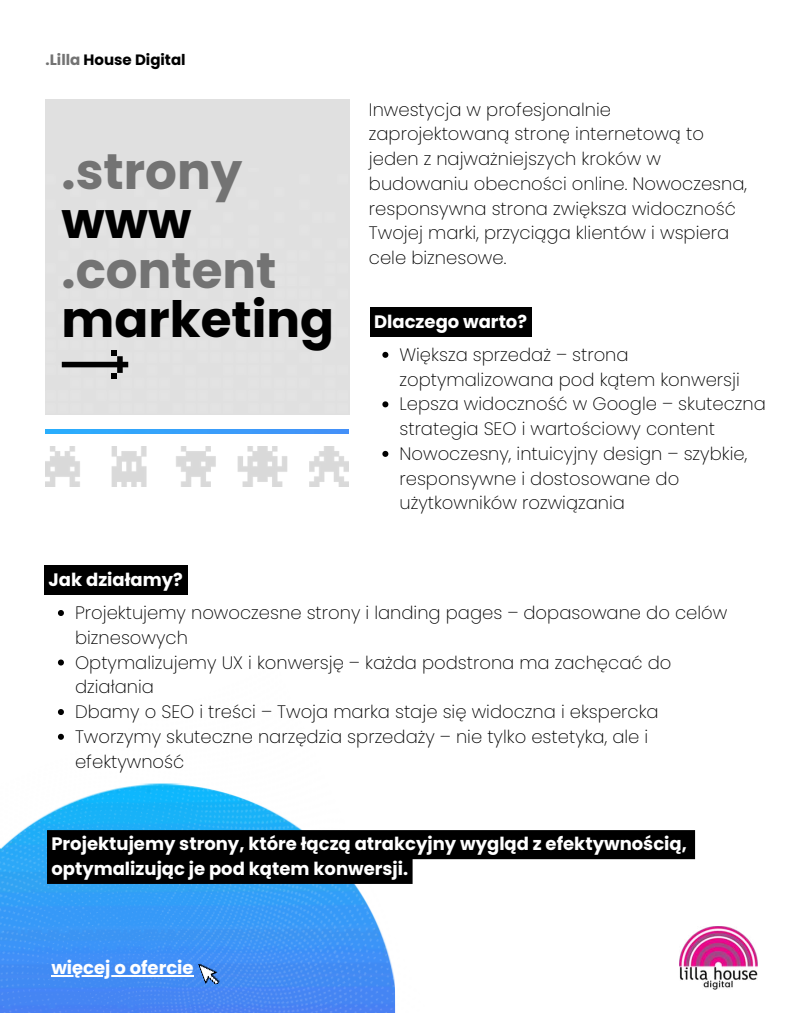
<style>
.page{position:relative;width:810px;height:1013px;background:#fff}
.page>*{position:absolute;margin:0;border:0;box-sizing:border-box;transform-origin:0 0}
.t1{font:700 50px "Poppins";color:#737373}
.t2{font:700 50px "Poppins";color:#000}
.t3{font:200 18px/24.8px "Poppins";color:#000}
.t4{font:700 18px/24.8px "Poppins";color:#fff}
.t5{font:700 15px "Poppins";color:#000}
.t6{font:700 11.2px "Poppins";color:#000}
.s1{color:#737373}
</style>
<div class="page">
<img style="left:0;top:665px;width:396px;height:347px">
<img style="left:46px;top:446px;width:302px;height:40px">
<svg style="left:47px;top:830px;width:648px;height:54px;fill:#000"></svg>
<svg style="left:382px;top:352px;width:6px;height:6px"></svg>
<svg style="left:382px;top:401px;width:6px;height:6px"></svg>
<svg style="left:382px;top:451px;width:6px;height:6px"></svg>
<svg style="left:198px;top:958px;width:24px;height:30px"></svg>
<img style="left:46px;top:429px;width:302px;height:4px">
<hr style="left:51px;top:975px;width:143px;height:1px;background:#fff">
<div style="left:46px;top:99px;width:304px;height:315px;background:#e0e0e0"></div>
<svg style="left:62px;top:351px;width:66px;height:27px"></svg>
<div style="left:370px;top:307px;width:161px;height:29px;background:#000"></div>
<svg style="left:58px;top:610px;width:6px;height:6px"></svg>
<svg style="left:58px;top:659px;width:6px;height:6px"></svg>
<svg style="left:58px;top:709px;width:6px;height:6px"></svg>
<svg style="left:58px;top:733px;width:6px;height:6px"></svg>
<div style="left:44px;top:565px;width:143px;height:29px;background:#000"></div>
<img style="left:679px;top:926px;width:78px;height:63px">
<p class="t5" style="left:46px;top:49px;width:142px"><span class="s1">.Lilla</span> House Digital</p>
<h1 class="t1" style="left:62px;top:136px;width:182px">.strony</h1>
<h1 class="t2" style="left:62px;top:186px;width:131px">www</h1>
<h1 class="t1" style="left:62px;top:235px;width:216px">.content</h1>
<h1 class="t2" style="left:62px;top:285px;width:274px">marketing</h1>
<p class="t6" style="left:46px;top:316px;width:107px"><span class="s1">.Lilla</span> House Digital</p>
<p class="t4" style="left:49px;top:567px;width:136px">Jak działamy?</p>
<p class="t3" style="left:369px;top:97px;width:380px">Inwestycja w profesjonalnie zaprojektowaną stronę internetową to jeden z najważniejszych kroków w budowaniu obecności online. Nowoczesna, responsywna strona zwiększa widoczność Twojej marki, przyciąga klientów i wspiera cele biznesowe.</p>
<p class="t4" style="left:374px;top:309px;width:154px">Dlaczego warto?</p>
<p class="t3" style="left:399px;top:342px;width:368px">Większa sprzedaż – strona zoptymalizowana pod kątem konwersji Lepsza widoczność w Google – skuteczna strategia SEO i wartościowy content Nowoczesny, intuicyjny design – szybkie, responsywne i dostosowane do użytkowników rozwiązania</p>
<p class="t3" style="left:75px;top:600px;width:654px">Projektujemy nowoczesne strony i landing pages – dopasowane do celów biznesowych<br>Optymalizujemy UX i konwersję – każda podstrona ma zachęcać do działania<br>Dbamy o SEO i treści – Twoja marka staje się widoczna i ekspercka Tworzymy skuteczne narzędzia sprzedaży – nie tylko estetyka, ale i efektywność</p>
<p class="t4" style="left:51px;top:831px;width:637px">Projektujemy strony, które łączą atrakcyjny wygląd z efektywnością, optymalizując je pod kątem konwersji.</p>
<p class="t4" style="left:51px;top:955px;width:144px">więcej o ofercie</p>
</div>
